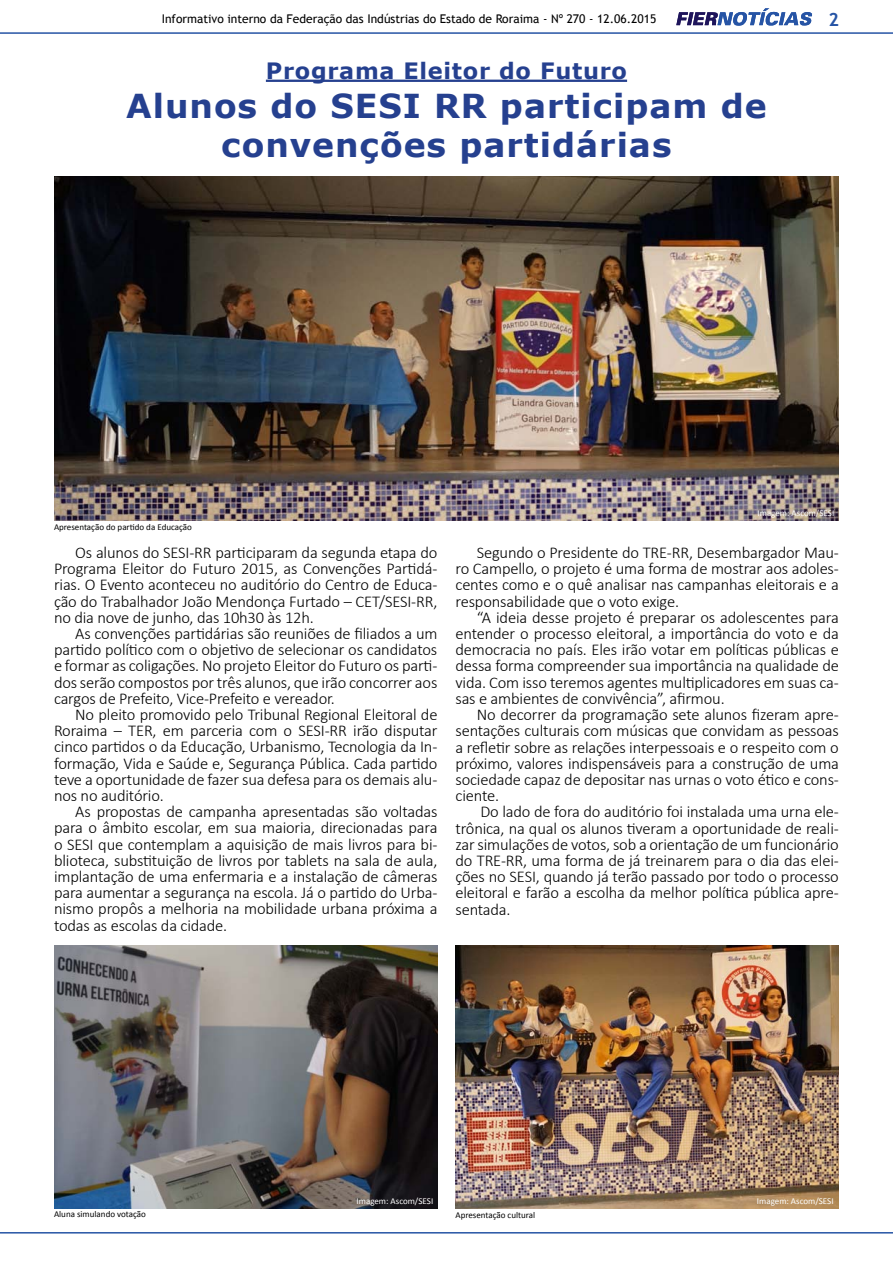
<style>
.page{position:relative;width:893px;height:1263px;background:#fff}
.page>*{position:absolute;margin:0;border:0;box-sizing:border-box;transform-origin:0 0}
.t1{font:700 33px/39px "Verdana";letter-spacing:.03em;color:#25408f;text-align:center}
.t2{font:700 22.5px "Verdana";letter-spacing:.03em;color:#25408f}
.t3{font:700 18px "Trebuchet MS";color:#2654a5}
.t4{font:300 16.5px/16.2px "Calibri";letter-spacing:-.01em;color:#000;text-align:justify}
.t5{font:12px "Trebuchet MS";color:#000}
.t6{font:9px "Calibri";color:#000}
.t7{font:9px "Calibri";color:#fff}
</style>
<div class="page">
<svg style="left:676px;top:8px;width:136px;height:18px"></svg>
<hr style="left:0;top:32px;width:893px;height:2px;background:#2654a5">
<hr style="left:0;top:1232px;width:893px;height:1px;background:#2654a5">
<img style="left:54px;top:945px;width:383px;height:264px">
<img style="left:455px;top:945px;width:384px;height:264px">
<img style="left:54px;top:176px;width:785px;height:344px">
<hr style="left:266px;top:80px;width:361px;height:2px;background:#25408f">
<p class="t5" style="left:162px;top:11px;width:496px">Informativo interno da Federação das Indústrias do Estado de Roraima - Nº 270 - 12.06.2015</p>
<p class="t3" style="left:828px;top:8px;width:12px">2</p>
<h2 class="t2" style="left:266px;top:55px;width:363px">Programa Eleitor do Futuro</h2>
<h1 class="t1" style="left:126px;top:86px;width:642px">Alunos do SESI RR participam de convenções partidárias</h1>
<p class="t6" style="left:54px;top:522px;width:139px">Apresentação do partido da Educação</p>
<p class="t4" style="left:54px;top:544px;width:385px;text-indent:21px">Os alunos do SESI-RR participaram da segunda etapa do Programa Eleitor do Futuro 2015, as Convenções Partidá&shy;rias. O Evento aconteceu no auditório do Centro de Educa&shy;ção do Trabalhador João Mendonça Furtado – CET/SESI-RR, no dia nove de junho, das 10h30 às 12h.</p>
<p class="t4" style="left:54px;top:625px;width:385px;text-indent:21px">As convenções partidárias são reuniões de filiados a um partido político com o objetivo de selecionar os candidatos e formar as coligações. No projeto Eleitor do Futuro os parti&shy;dos serão compostos por três alunos, que irão concorrer aos cargos de Prefeito, Vice-Prefeito e vereador.</p>
<p class="t4" style="left:54px;top:706px;width:385px;text-indent:21px">No pleito promovido pelo Tribunal Regional Eleitoral de Roraima – TER, em parceria com o SESI-RR irão disputar cinco partidos o da Educação, Urbanismo, Tecnologia da In&shy;formação, Vida e Saúde e, Segurança Pública. Cada partido teve a oportunidade de fazer sua defesa para os demais alu&shy;nos no auditório.</p>
<p class="t4" style="left:54px;top:803px;width:385px;text-indent:21px">As propostas de campanha apresentadas são voltadas para o âmbito escolar, em sua maioria, direcionadas para o SESI que contemplam a aquisição de mais livros para bi&shy;blioteca, substituição de livros por tablets na sala de aula, implantação de uma enfermaria e a instalação de câmeras para aumentar a segurança na escola. Já o partido do Urba&shy;nismo propôs a melhoria na mobilidade urbana próxima a todas as escolas da cidade.</p>
<p class="t7" style="left:757px;top:508px;width:78px">Imagem: Ascom/SESI</p>
<p class="t4" style="left:455px;top:544px;width:385px;text-indent:21px">Segundo o Presidente do TRE-RR, Desembargador Mau&shy;ro Campello, o projeto é uma forma de mostrar aos adoles&shy;centes como e o quê analisar nas campanhas eleitorais e a responsabilidade que o voto exige.</p>
<p class="t4" style="left:455px;top:609px;width:385px;text-indent:21px">“A ideia desse projeto é preparar os adolescentes para entender o processo eleitoral, a importância do voto e da democracia no país. Eles irão votar em políticas públicas e dessa forma compreender sua importância na qualidade de vida. Com isso teremos agentes multiplicadores em suas ca&shy;sas e ambientes de convivência”, afirmou.</p>
<p class="t4" style="left:455px;top:706px;width:385px;text-indent:21px">No decorrer da programação sete alunos fizeram apre&shy;sentações culturais com músicas que convidam as pessoas a refletir sobre as relações interpessoais e o respeito com o próximo, valores indispensáveis para a construção de uma sociedade capaz de depositar nas urnas o voto ético e cons&shy;ciente.</p>
<p class="t4" style="left:455px;top:803px;width:385px;text-indent:25px">Do lado de fora do auditório foi instalada uma urna ele&shy;trônica, na qual os alunos tiveram a oportunidade de reali&shy;zar simulações de votos, sob a orientação de um funcionário do TRE-RR, uma forma de já treinarem para o dia das elei&shy;ções no SESI, quando já terão passado por todo o processo eleitoral e farão a escolha da melhor política pública apre&shy;sentada.</p>
<p class="t7" style="left:357px;top:1196px;width:78px">Imagem: Ascom/SESI</p>
<p class="t7" style="left:757px;top:1196px;width:78px">Imagem: Ascom/SESI</p>
<p class="t6" style="left:54px;top:1208px;width:93px">Aluna simulando votação</p>
<p class="t6" style="left:455px;top:1209px;width:81px">Apresentação cultural</p>
</div>
